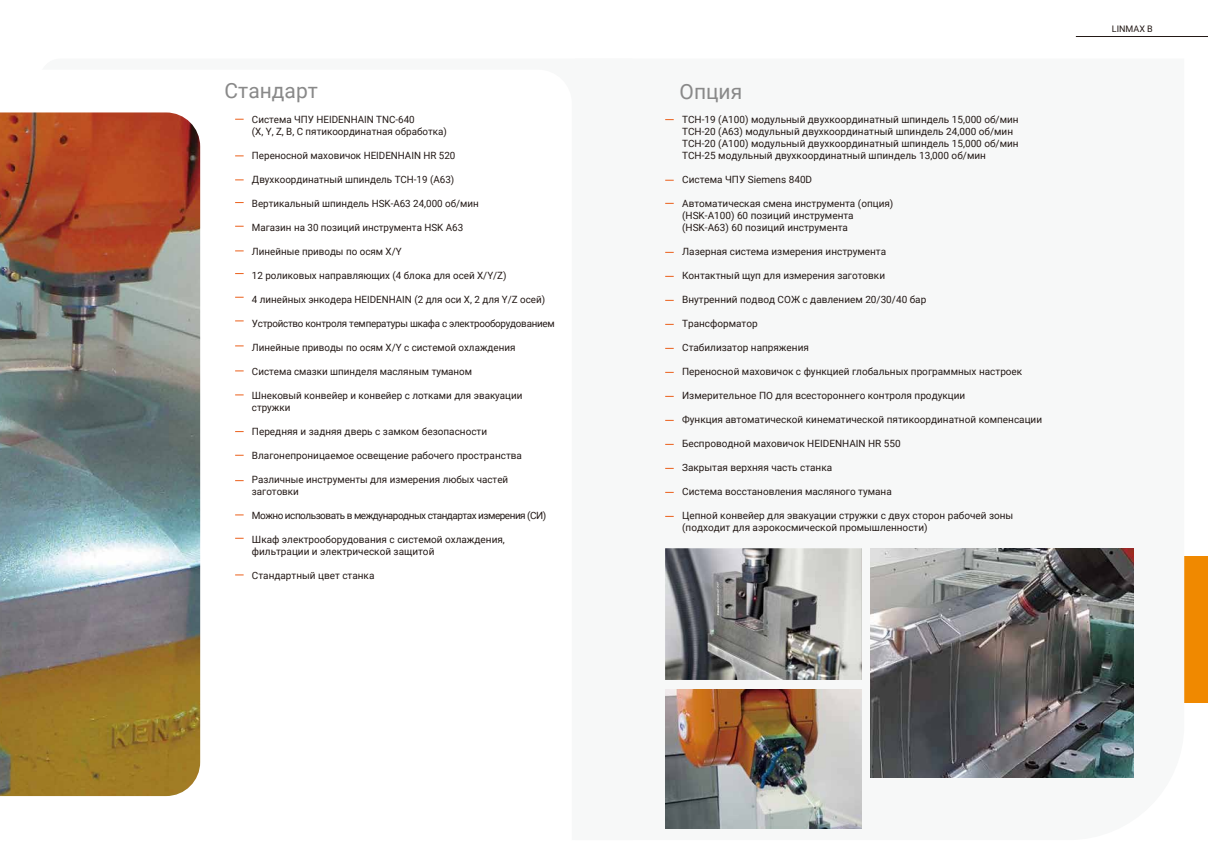
<style>
.page{position:relative;width:1208px;height:859px;background:#fff}
.page>*{position:absolute;margin:0;border:0;box-sizing:border-box;transform-origin:0 0}
.t1{font:21px "Roboto";color:#898989}
.t2{font:10px/12px "Roboto";color:#231916}
.t3{font:10px "Roboto";letter-spacing:-.025em;color:#231916}
.t4{font:10px "Roboto";letter-spacing:-.05em;color:#231916}
.t5{font:9px "Roboto";color:#231916}
</style>
<div class="page">
<div style="left:1133px;top:557px;width:75px;height:146px;background:#f08900"></div>
<svg style="left:665px;top:119px;width:519px;height:710px"></svg>
<hr style="left:1075px;top:36px;width:133px;height:1px;background:#231916">
<div style="left:575px;top:811px;width:272px;height:20px;background:#f7f8f8"></div>
<img style="left:0;top:112px;width:200px;height:684px">
<img style="left:665px;top:549px;width:196px;height:131px">
<img style="left:665px;top:689px;width:196px;height:139px">
<img style="left:870px;top:549px;width:263px;height:228px">
<h1 class="t1" style="left:225px;top:76px;width:95px">Стандарт</h1>
<p class="t2" style="left:252px;top:113px;width:196px">Система ЧПУ HEIDENHAIN TNC-640<br>(X, Y, Z, B, C пятикоординатная обработка)</p>
<p class="t2" style="left:252px;top:149px;width:205px">Переносной маховичок HEIDENHAIN HR 520</p>
<p class="t2" style="left:252px;top:173px;width:204px">Двухкоординатный шпиндель TCH-19 (A63)</p>
<p class="t2" style="left:252px;top:197px;width:228px">Вертикальный шпиндель HSK-A63 24,000 об/мин</p>
<p class="t2" style="left:252px;top:221px;width:213px">Магазин на 30 позиций инструмента HSK A63</p>
<p class="t2" style="left:252px;top:245px;width:151px">Линейные приводы по осям X/Y</p>
<p class="t2" style="left:252px;top:269px;width:256px">12 роликовых направляющих (4 блока для осей X/Y/Z)</p>
<p class="t2" style="left:252px;top:293px;width:295px">4 линейных энкодера HEIDENHAIN (2 для оси X, 2 для Y/Z осей)</p>
<p class="t3" style="left:252px;top:316px;width:304px">Устройство контроля температуры шкафа с электрооборудованием</p>
<p class="t2" style="left:252px;top:341px;width:265px">Линейные приводы по осям X/Y с системой охлаждения</p>
<p class="t2" style="left:252px;top:365px;width:222px">Система смазки шпинделя масляным туманом</p>
<p class="t2" style="left:252px;top:389px;width:272px">Шнековый конвейер и конвейер с лотками для эвакуации стружки</p>
<p class="t2" style="left:252px;top:425px;width:237px">Передняя и задняя дверь с замком безопасности</p>
<p class="t2" style="left:252px;top:449px;width:271px">Влагонепроницаемое освещение рабочего пространства</p>
<p class="t2" style="left:252px;top:473px;width:258px">Различные инструменты для измерения любых частей заготовки</p>
<p class="t4" style="left:252px;top:508px;width:296px">Можно использовать в международных стандартах измерения (СИ)</p>
<p class="t2" style="left:252px;top:533px;width:254px">Шкаф электрооборудования с системой охлаждения, фильтрации и электрической защитой</p>
<p class="t2" style="left:252px;top:569px;width:124px">Стандартный цвет станка</p>
<h1 class="t1" style="left:679px;top:77px;width:64px">Опция</h1>
<p class="t2" style="left:682px;top:113px;width:338px">TCH-19 (A100) модульный двухкоординатный шпиндель 15,000 об/мин TCH-20 (A63) модульный двухкоординатный шпиндель 24,000 об/мин TCH-20 (A100) модульный двухкоординатный шпиндель 15,000 об/мин TCH-25 модульный двухкоординатный шпиндель 13,000 об/мин</p>
<p class="t2" style="left:682px;top:173px;width:131px">Система ЧПУ Siemens 840D</p>
<p class="t2" style="left:682px;top:197px;width:213px">Автоматическая смена инструмента (опция) (HSK-A100) 60 позиций инструмента (HSK-A63) 60 позиций инструмента</p>
<p class="t2" style="left:682px;top:245px;width:205px">Лазерная система измерения инструмента</p>
<p class="t2" style="left:682px;top:269px;width:204px">Контактный щуп для измерения заготовки</p>
<p class="t2" style="left:682px;top:293px;width:246px">Внутренний подвод СОЖ с давлением 20/30/40 бар</p>
<p class="t2" style="left:682px;top:317px;width:77px">Трансформатор</p>
<p class="t2" style="left:682px;top:341px;width:128px">Стабилизатор напряжения</p>
<p class="t2" style="left:682px;top:365px;width:342px">Переносной маховичок с функцией глобальных программных настроек</p>
<p class="t2" style="left:682px;top:389px;width:285px">Измерительное ПО для всестороннего контроля продукции</p>
<p class="t2" style="left:682px;top:413px;width:361px">Функция автоматической кинематической пятикоординатной компенсации</p>
<p class="t2" style="left:682px;top:437px;width:220px">Беспроводной маховичок HEIDENHAIN HR 550</p>
<p class="t2" style="left:682px;top:461px;width:152px">Закрытая верхняя часть станка</p>
<p class="t2" style="left:682px;top:485px;width:211px">Система восстановления масляного тумана</p>
<p class="t2" style="left:682px;top:509px;width:333px">Цепной конвейер для эвакуации стружки с двух сторон рабочей зоны (подходит для аэрокосмической промышленности)</p>
<p class="t5" style="left:1112px;top:22px;width:42px">LINMAX B</p>
</div>
